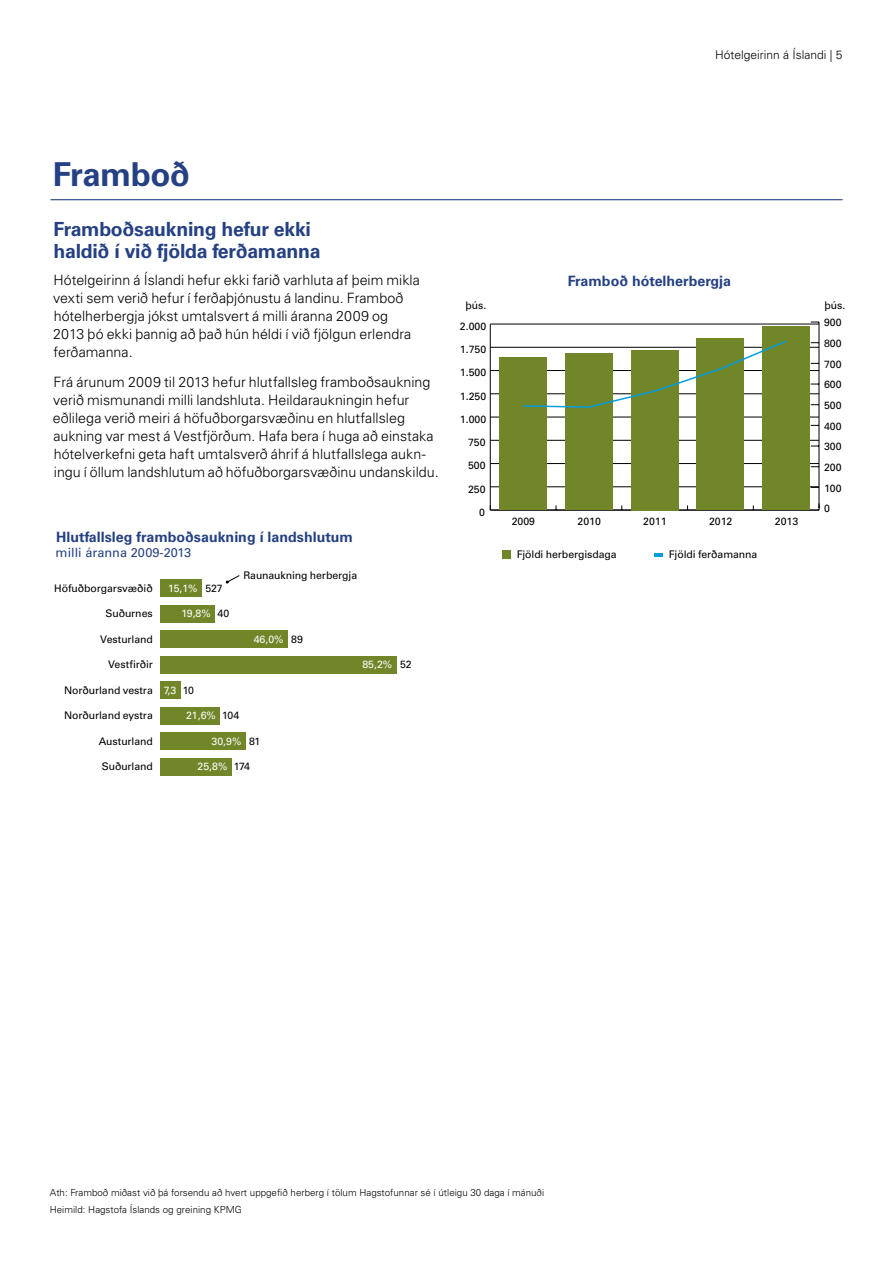
<style>
.page{position:relative;width:893px;height:1263px;background:#fff}
.page>*{position:absolute;margin:0;border:0;box-sizing:border-box;transform-origin:0 0}
.t1{font:700 33px "Univers LT Std";letter-spacing:-.015em;color:#254184}
.t2{font:700 19.5px/22.5px "Univers LT Std";letter-spacing:-.015em;color:#254184}
.t3{font:300 14.25px/18px "Univers LT Std";color:#000}
.t4{font:700 14.25px "Univers LT Std";color:#254184}
.t5{font:12.75px "Univers LT Std";color:#254184}
.t6{font:300 12px "Univers LT Std";color:#000}
.t7{font:10.5px "Univers LT Std";letter-spacing:-.01em;color:#000}
.t8{font:10.5px "Univers";color:#000}
.t9{font:10.5px "Univers LT Std";color:#fff}
.t10{font:300 9.75px/16.2px "Univers LT Std";color:#000}
.s1{color:#fff}
</style>
<div class="page">
<hr style="left:50px;top:199px;width:792px;height:1px;background:#254184">
<hr style="left:490px;top:324px;width:1px;height:186px;background:#000">
<hr style="left:490px;top:510px;width:329px;height:1px;background:#000">
<hr style="left:490px;top:486px;width:329px;height:1px;background:#000">
<hr style="left:490px;top:463px;width:329px;height:1px;background:#000">
<hr style="left:490px;top:440px;width:329px;height:1px;background:#000">
<hr style="left:490px;top:417px;width:329px;height:1px;background:#000">
<hr style="left:490px;top:393px;width:329px;height:1px;background:#000">
<hr style="left:490px;top:370px;width:329px;height:1px;background:#000">
<hr style="left:490px;top:347px;width:329px;height:1px;background:#000">
<hr style="left:490px;top:324px;width:329px;height:1px;background:#000">
<div style="left:499px;top:357px;width:48px;height:153px;background:#718629"></div>
<div style="left:565px;top:354px;width:48px;height:156px;background:#718629"></div>
<div style="left:631px;top:350px;width:47px;height:160px;background:#718629"></div>
<div style="left:697px;top:339px;width:47px;height:171px;background:#718629"></div>
<div style="left:762px;top:326px;width:48px;height:184px;background:#718629"></div>
<hr style="left:819px;top:322px;width:1px;height:186px;background:#000">
<svg style="left:523px;top:340px;width:263px;height:68px"></svg>
<div style="left:502px;top:550px;width:9px;height:9px;background:#718629"></div>
<svg style="left:654px;top:553px;width:9px;height:3px"></svg>
<div style="left:160px;top:579px;width:42px;height:17px;background:#718629"></div>
<div style="left:160px;top:630px;width:128px;height:17px;background:#718629"></div>
<div style="left:160px;top:707px;width:60px;height:17px;background:#718629"></div>
<div style="left:160px;top:605px;width:55px;height:17px;background:#718629"></div>
<div style="left:160px;top:681px;width:21px;height:17px;background:#718629"></div>
<div style="left:160px;top:656px;width:236px;height:17px;background:#718629"></div>
<div style="left:160px;top:733px;width:86px;height:17px;background:#718629"></div>
<div style="left:160px;top:758px;width:72px;height:17px;background:#718629"></div>
<svg style="left:226px;top:575px;width:14px;height:8px"></svg>
<p class="t6" style="left:715px;top:48px;width:129px">Hótelgeirinn á Íslandi | 5</p>
<h1 class="t1" style="left:53px;top:155px;width:139px">Framboð</h1>
<h2 class="t2" style="left:54px;top:218px;width:269px">Framboðsaukning hefur ekki haldið í við fjölda ferðamanna</h2>
<p class="t3" style="left:53px;top:271px;width:368px">Hótelgeirinn á Íslandi hefur ekki farið varhluta af þeim mikla vexti sem verið hefur í ferðaþjónustu á landinu. Framboð hótelherbergja jókst umtalsvert á milli áranna 2009 og 2013 þó ekki þannig að það hún héldi í við fjölgun erlendra ferðamanna.</p>
<p class="t3" style="left:53px;top:373px;width:388px">Frá árunum 2009 til 2013 hefur hlutfallsleg framboðsaukning verið mismunandi milli landshluta. Heildaraukningin hefur eðlilega verið meiri á höfuðborgarsvæðinu en hlutfallsleg aukning var mest á Vestfjörðum. Hafa bera í huga að einstaka hótelverkefni geta haft umtalsverð áhrif á hlutfallslega aukn&shy;ingu í öllum landshlutum að höfuðborgarsvæðinu undanskildu.</p>
<p class="t4" style="left:56px;top:528px;width:298px">Hlutfallsleg framboðsaukning í landshlutum</p>
<p class="t5" style="left:56px;top:545px;width:137px">milli áranna 2009-2013</p>
<p class="t7" style="left:54px;top:582px;width:100px">Höfuðborgarsvæðið</p>
<p class="t9" style="left:168px;top:582px;width:31px">15,1%</p>
<p class="t7" style="left:243px;top:569px;width:115px">Raunaukning herbergja</p>
<p class="t7" style="left:205px;top:582px;width:19px">527</p>
<p class="t7" style="left:218px;top:607px;width:13px">40</p>
<p class="t7" style="left:106px;top:607px;width:49px">Suðurnes</p>
<p class="t9" style="left:182px;top:607px;width:31px">19,8%</p>
<p class="t7" style="left:100px;top:633px;width:54px">Vesturland</p>
<p class="t9" style="left:254px;top:633px;width:31px">46,0%</p>
<p class="t7" style="left:291px;top:633px;width:13px">89</p>
<p class="t7" style="left:108px;top:658px;width:46px">Vestfirðir</p>
<p class="t9" style="left:362px;top:658px;width:31px">85,2%</p>
<p class="t7" style="left:64px;top:684px;width:114px">Norðurland vestra <span class="s1">7,3</span></p>
<p class="t7" style="left:183px;top:684px;width:13px">10</p>
<p class="t7" style="left:64px;top:709px;width:90px">Norðurland eystra</p>
<p class="t9" style="left:186px;top:709px;width:31px">21,6%</p>
<p class="t7" style="left:222px;top:709px;width:19px">104</p>
<p class="t7" style="left:99px;top:735px;width:56px">Austurland</p>
<p class="t7" style="left:102px;top:760px;width:53px">Suðurland</p>
<p class="t9" style="left:212px;top:735px;width:31px">30,9%</p>
<p class="t9" style="left:198px;top:760px;width:31px">25,8%</p>
<p class="t7" style="left:249px;top:735px;width:13px">81</p>
<p class="t7" style="left:234px;top:760px;width:18px">174</p>
<p class="t7" style="left:400px;top:658px;width:13px">52</p>
<p class="t4" style="left:568px;top:273px;width:165px">Framboð hótelherbergja</p>
<p class="t7" style="left:465px;top:299px;width:22px">þús.</p>
<p class="t7" style="left:824px;top:299px;width:22px">þús.</p>
<p class="t8" style="left:460px;top:320px;width:28px">2.000</p>
<p class="t8" style="left:460px;top:343px;width:28px">1.750</p>
<p class="t8" style="left:460px;top:366px;width:28px">1.500</p>
<p class="t8" style="left:460px;top:390px;width:28px">1.250</p>
<p class="t8" style="left:460px;top:413px;width:28px">1.000</p>
<p class="t8" style="left:468px;top:436px;width:19px">750</p>
<p class="t8" style="left:468px;top:459px;width:19px">500</p>
<p class="t8" style="left:468px;top:483px;width:19px">250</p>
<p class="t8" style="left:479px;top:506px;width:7px">0</p>
<p class="t8" style="left:512px;top:515px;width:25px">2009</p>
<p class="t8" style="left:578px;top:515px;width:25px">2010</p>
<p class="t8" style="left:643px;top:515px;width:25px">2011</p>
<p class="t8" style="left:709px;top:515px;width:25px">2012</p>
<p class="t8" style="left:775px;top:515px;width:25px">2013</p>
<p class="t7" style="left:517px;top:548px;width:102px">Fjöldi herbergisdaga</p>
<p class="t7" style="left:669px;top:548px;width:90px">Fjöldi ferðamanna</p>
<p class="t8" style="left:824px;top:316px;width:19px">900</p>
<p class="t8" style="left:824px;top:337px;width:19px">800</p>
<p class="t8" style="left:824px;top:358px;width:19px">700</p>
<p class="t8" style="left:824px;top:378px;width:19px">600</p>
<p class="t8" style="left:824px;top:399px;width:19px">500</p>
<p class="t8" style="left:824px;top:420px;width:19px">400</p>
<p class="t8" style="left:824px;top:440px;width:19px">300</p>
<p class="t8" style="left:824px;top:461px;width:19px">200</p>
<p class="t8" style="left:824px;top:482px;width:19px">100</p>
<p class="t8" style="left:824px;top:502px;width:7px">0</p>
<p class="t10" style="left:50px;top:1185px;width:496px">Ath: Framboð miðast við þá forsendu að hvert uppgefið herberg í tölum Hagstofunnar sé í útleigu 30 daga í mánuði<br>Heimild: Hagstofa Íslands og greining KPMG</p>
</div>
